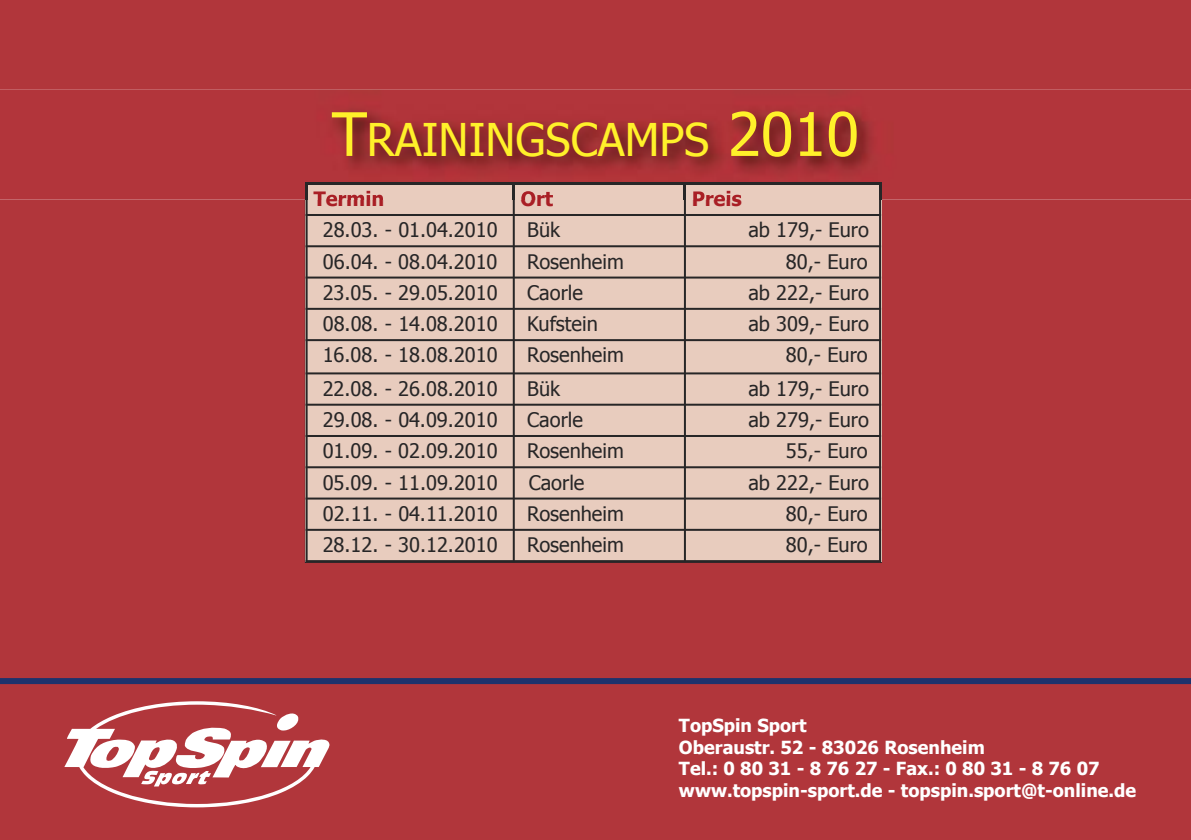
<style>
.page{position:relative;width:1191px;height:840px;background:#fff}
.page>*{position:absolute;margin:0;border:0;box-sizing:border-box;transform-origin:0 0}
.t1{font:45px "Tahoma";color:#fff12a}
.t2{font:20px "Tahoma";color:#272627}
.t3{font:700 20px "Tahoma";color:#a91f26}
.t4{font:700 18px/21.6px "Tahoma";color:#fff}
.s1{font-size:60px}
</style>
<div class="page">
<div style="left:0;top:0;width:1191px;height:839px;background:#b1363b"></div>
<div style="left:0;top:677px;width:1191px;height:6px;background:#1e326c"></div>
<div style="left:306px;top:182px;width:208px;height:33px;background:#e8ccbe"></div>
<div style="left:514px;top:182px;width:171px;height:33px;background:#e8ccbe"></div>
<div style="left:685px;top:182px;width:196px;height:33px;background:#e8ccbe"></div>
<div style="left:306px;top:215px;width:208px;height:31px;background:#e8ccbe"></div>
<div style="left:514px;top:215px;width:171px;height:31px;background:#e8ccbe"></div>
<div style="left:685px;top:215px;width:196px;height:31px;background:#e8ccbe"></div>
<div style="left:306px;top:246px;width:208px;height:31px;background:#e8ccbe"></div>
<div style="left:514px;top:246px;width:171px;height:31px;background:#e8ccbe"></div>
<div style="left:685px;top:246px;width:196px;height:31px;background:#e8ccbe"></div>
<div style="left:306px;top:277px;width:208px;height:32px;background:#e8ccbe"></div>
<div style="left:514px;top:277px;width:171px;height:32px;background:#e8ccbe"></div>
<div style="left:685px;top:277px;width:196px;height:32px;background:#e8ccbe"></div>
<div style="left:306px;top:309px;width:208px;height:31px;background:#e8ccbe"></div>
<div style="left:514px;top:309px;width:171px;height:31px;background:#e8ccbe"></div>
<div style="left:685px;top:309px;width:196px;height:31px;background:#e8ccbe"></div>
<div style="left:306px;top:340px;width:208px;height:33px;background:#e8ccbe"></div>
<div style="left:514px;top:340px;width:171px;height:33px;background:#e8ccbe"></div>
<div style="left:685px;top:340px;width:196px;height:33px;background:#e8ccbe"></div>
<div style="left:306px;top:373px;width:208px;height:31px;background:#e8ccbe"></div>
<div style="left:514px;top:373px;width:171px;height:31px;background:#e8ccbe"></div>
<div style="left:685px;top:373px;width:196px;height:31px;background:#e8ccbe"></div>
<div style="left:306px;top:404px;width:208px;height:32px;background:#e8ccbe"></div>
<div style="left:514px;top:404px;width:171px;height:32px;background:#e8ccbe"></div>
<div style="left:685px;top:404px;width:196px;height:32px;background:#e8ccbe"></div>
<div style="left:306px;top:436px;width:208px;height:31px;background:#e8ccbe"></div>
<div style="left:514px;top:436px;width:171px;height:31px;background:#e8ccbe"></div>
<div style="left:685px;top:436px;width:196px;height:31px;background:#e8ccbe"></div>
<div style="left:306px;top:467px;width:208px;height:31px;background:#e8ccbe"></div>
<div style="left:514px;top:467px;width:171px;height:31px;background:#e8ccbe"></div>
<div style="left:685px;top:467px;width:196px;height:31px;background:#e8ccbe"></div>
<div style="left:306px;top:498px;width:208px;height:31px;background:#e8ccbe"></div>
<div style="left:514px;top:498px;width:171px;height:31px;background:#e8ccbe"></div>
<div style="left:685px;top:498px;width:196px;height:31px;background:#e8ccbe"></div>
<div style="left:306px;top:529px;width:208px;height:33px;background:#e8ccbe"></div>
<div style="left:514px;top:529px;width:171px;height:33px;background:#e8ccbe"></div>
<div style="left:685px;top:529px;width:196px;height:33px;background:#e8ccbe"></div>
<hr style="left:306px;top:182px;width:2px;height:380px;background:#272627">
<hr style="left:513px;top:182px;width:2px;height:380px;background:#272627">
<hr style="left:684px;top:182px;width:2px;height:380px;background:#272627">
<hr style="left:879px;top:182px;width:2px;height:380px;background:#272627">
<hr style="left:306px;top:214px;width:575px;height:2px;background:#272627">
<hr style="left:306px;top:245px;width:575px;height:2px;background:#272627">
<hr style="left:306px;top:276px;width:575px;height:2px;background:#272627">
<hr style="left:306px;top:308px;width:575px;height:2px;background:#272627">
<hr style="left:306px;top:339px;width:575px;height:2px;background:#272627">
<hr style="left:306px;top:372px;width:575px;height:2px;background:#272627">
<hr style="left:306px;top:403px;width:575px;height:2px;background:#272627">
<hr style="left:306px;top:435px;width:575px;height:2px;background:#272627">
<hr style="left:306px;top:466px;width:575px;height:2px;background:#272627">
<hr style="left:306px;top:497px;width:575px;height:2px;background:#272627">
<hr style="left:306px;top:528px;width:575px;height:2px;background:#272627">
<hr style="left:306px;top:560px;width:575px;height:2px;background:#272627">
<img style="left:0;top:89px;width:1191px;height:110px">
<img style="left:308px;top:182px;width:205px;height:17px">
<img style="left:313px;top:191px;width:70px;height:8px">
<img style="left:515px;top:182px;width:169px;height:17px">
<img style="left:521px;top:191px;width:32px;height:8px">
<img style="left:686px;top:182px;width:193px;height:17px">
<img style="left:693px;top:191px;width:48px;height:8px">
<svg style="left:306px;top:182px;width:2px;height:17px"></svg>
<svg style="left:513px;top:182px;width:2px;height:17px"></svg>
<svg style="left:684px;top:182px;width:2px;height:17px"></svg>
<svg style="left:879px;top:182px;width:2px;height:17px"></svg>
<svg style="left:64px;top:700px;width:265px;height:106px"></svg>
<h1 class="t1" style="left:332px;top:111px;width:529px"><span class="s1">T</span>RAININGSCAMPS <span class="s1">2010</span></h1>
<p class="t3" style="left:313px;top:186px;width:72px">Termin</p>
<p class="t3" style="left:520px;top:186px;width:34px">Ort</p>
<p class="t3" style="left:692px;top:186px;width:52px">Preis</p>
<p class="t2" style="left:323px;top:217px;width:176px">28.03. - 01.04.2010</p>
<p class="t2" style="left:527px;top:217px;width:34px">Bük</p>
<p class="t2" style="left:748px;top:217px;width:122px">ab 179,- Euro</p>
<p class="t2" style="left:323px;top:248px;width:176px">06.04. - 08.04.2010</p>
<p class="t2" style="left:527px;top:248px;width:98px">Rosenheim</p>
<p class="t2" style="left:786px;top:248px;width:83px">80,- Euro</p>
<p class="t2" style="left:323px;top:280px;width:177px">23.05. - 29.05.2010</p>
<p class="t2" style="left:527px;top:280px;width:57px">Caorle</p>
<p class="t2" style="left:748px;top:280px;width:122px">ab 222,- Euro</p>
<p class="t2" style="left:323px;top:311px;width:176px">08.08. - 14.08.2010</p>
<p class="t2" style="left:527px;top:311px;width:72px">Kufstein</p>
<p class="t2" style="left:748px;top:311px;width:122px">ab 309,- Euro</p>
<p class="t2" style="left:323px;top:342px;width:176px">16.08. - 18.08.2010</p>
<p class="t2" style="left:527px;top:342px;width:98px">Rosenheim</p>
<p class="t2" style="left:786px;top:342px;width:83px">80,- Euro</p>
<p class="t2" style="left:323px;top:375px;width:176px">22.08. - 26.08.2010</p>
<p class="t2" style="left:527px;top:375px;width:34px">Bük</p>
<p class="t2" style="left:748px;top:375px;width:122px">ab 179,- Euro</p>
<p class="t2" style="left:323px;top:407px;width:176px">29.08. - 04.09.2010</p>
<p class="t2" style="left:527px;top:407px;width:57px">Caorle</p>
<p class="t2" style="left:748px;top:407px;width:122px">ab 279,- Euro</p>
<p class="t2" style="left:323px;top:438px;width:176px">01.09. - 02.09.2010</p>
<p class="t2" style="left:527px;top:438px;width:98px">Rosenheim</p>
<p class="t2" style="left:786px;top:438px;width:83px">55,- Euro</p>
<p class="t2" style="left:323px;top:469px;width:176px">05.09. - 11.09.2010</p>
<p class="t2" style="left:529px;top:469px;width:57px">Caorle</p>
<p class="t2" style="left:748px;top:469px;width:122px">ab 222,- Euro</p>
<p class="t2" style="left:323px;top:500px;width:176px">02.11. - 04.11.2010</p>
<p class="t2" style="left:527px;top:500px;width:98px">Rosenheim</p>
<p class="t2" style="left:786px;top:500px;width:83px">80,- Euro</p>
<p class="t2" style="left:323px;top:532px;width:176px">28.12. - 30.12.2010</p>
<p class="t2" style="left:527px;top:532px;width:98px">Rosenheim</p>
<p class="t2" style="left:786px;top:532px;width:83px">80,- Euro</p>
<p class="t4" style="left:679px;top:713px;width:459px">Topspin sport<br>Oberaustr. 52 - 83026 rosenheim<br>Tel.: 0 80 31 - 8 76 27 - Fax.: 0 80 31 - 8 76 07 www.topspin-sport.de - topspin.sport@t-online.de</p>
</div>
